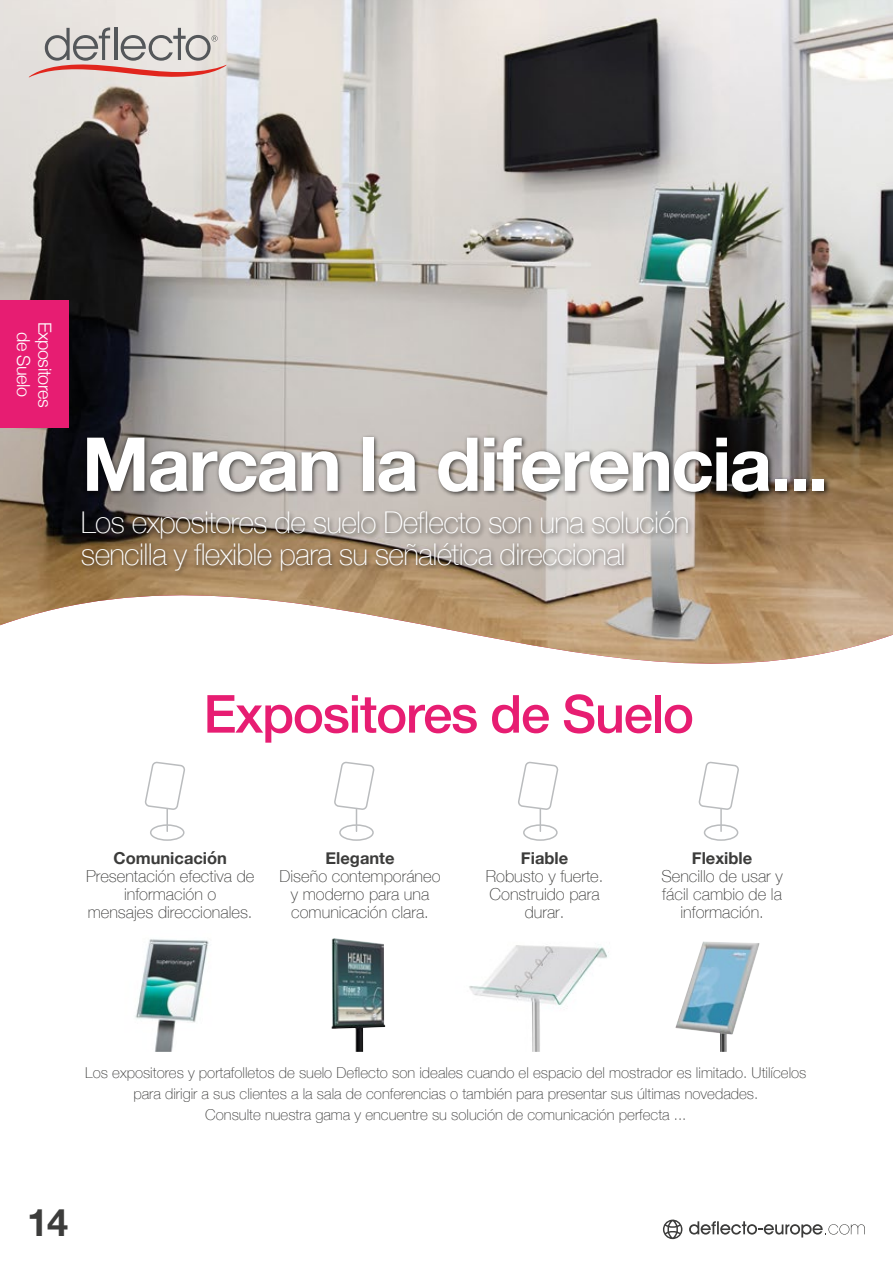
<style>
.page{position:relative;width:893px;height:1263px;background:#fff}
.page>*{position:absolute;margin:0;border:0;box-sizing:border-box;transform-origin:0 0}
.t1{font:700 74.55px "Helvetica Neue";letter-spacing:-.025em;color:#fff}
.t2{font:500 52.5px "Helvetica Neue";letter-spacing:-.025em;color:#e71d72}
.t3{font:700 37.95px "Helvetica Neue";color:#3c3c3b}
.t4{font:100 30px/31.5px "Helvetica Neue";letter-spacing:-.025em;color:#fff}
.t5{font:300 18px/21.5px "Helvetica Neue";letter-spacing:-.025em;color:#fff;text-align:center}
.t6{font:100 16.5px/18px "Helvetica Neue";color:#3c3c3b;text-align:center}
.t7{font:700 16.5px "Helvetica Neue";color:#3c3c3b}
.t8{font:100 15px/21px "Helvetica Neue";color:#3c3c3b;text-align:center}
</style>
<div class="page">
<img style="left:0;top:0;width:893px;height:664px">
<div style="left:0;top:300px;width:68px;height:128px;background:#e71d72"></div>
<svg style="left:663px;top:1219px;width:19px;height:20px"></svg>
<svg style="left:689px;top:1221px;width:176px;height:16px"></svg>
<svg style="left:29px;top:27px;width:198px;height:51px;background:#cfbdb9"></svg>
<svg style="left:145px;top:762px;width:40px;height:48px"></svg>
<hr style="left:166px;top:809px;width:2px;height:22px;background:#babcbe">
<div style="left:150px;top:824px;width:35px;height:17px;border:2px solid #babcbe;border-radius:50%"></div>
<svg style="left:334px;top:762px;width:40px;height:69px"></svg>
<div style="left:339px;top:824px;width:35px;height:17px;border:2px solid #babcbe;border-radius:50%"></div>
<svg style="left:518px;top:762px;width:40px;height:69px"></svg>
<div style="left:523px;top:824px;width:35px;height:17px;border:2px solid #babcbe;border-radius:50%"></div>
<svg style="left:699px;top:762px;width:40px;height:48px"></svg>
<hr style="left:720px;top:809px;width:2px;height:22px;background:#babcbe">
<div style="left:704px;top:824px;width:34px;height:17px;border:2px solid #babcbe;border-radius:50%"></div>
<img style="left:135px;top:939px;width:74px;height:113px">
<img style="left:331px;top:938px;width:54px;height:114px">
<img style="left:469px;top:945px;width:140px;height:107px">
<img style="left:675px;top:941px;width:85px;height:111px">
<img style="left:77px;top:422px;width:758px;height:113px">
<img style="left:76px;top:502px;width:620px;height:112px">
<p class="t5" style="left:57px;top:322px;width:88px;rotate:90deg">Expositores de Suelo</p>
<h1 class="t1" style="left:82px;top:406px;width:748px">Marcan la diferencia...</h1>
<h3 class="t4" style="left:81px;top:506px;width:610px">Los expositores de suelo Deflecto son una solución sencilla y flexible para su señalética direccional</h3>
<h2 class="t2" style="left:203px;top:672px;width:492px">Expositores de Suelo</h2>
<p class="t7" style="left:113px;top:845px;width:115px">Comunicación</p>
<p class="t6" style="left:86px;top:866px;width:170px">Presentación efectiva de información o<br>mensajes direccionales.</p>
<p class="t7" style="left:326px;top:845px;width:71px">Elegante</p>
<p class="t6" style="left:279px;top:866px;width:163px">Diseño contemporáneo y moderno para una comunicación clara.</p>
<p class="t7" style="left:521px;top:845px;width:49px">Fiable</p>
<p class="t6" style="left:486px;top:866px;width:119px">Robusto y fuerte.<br>Construido para durar.</p>
<p class="t7" style="left:692px;top:845px;width:62px">Flexible</p>
<p class="t6" style="left:661px;top:866px;width:123px">Sencillo de usar y fácil cambio de la información.</p>
<p class="t8" style="left:85px;top:1062px;width:723px">Los expositores y portafolletos de suelo Deflecto son ideales cuando el espacio del mostrador es limitado. Utilícelos para dirigir a sus clientes a la sala de conferencias o también para presentar sus últimas novedades.<br>Consulte nuestra gama y encuentre su solución de comunicación perfecta ...</p>
<h3 class="t3" style="left:27px;top:1193px;width:43px">14</h3>
</div>
